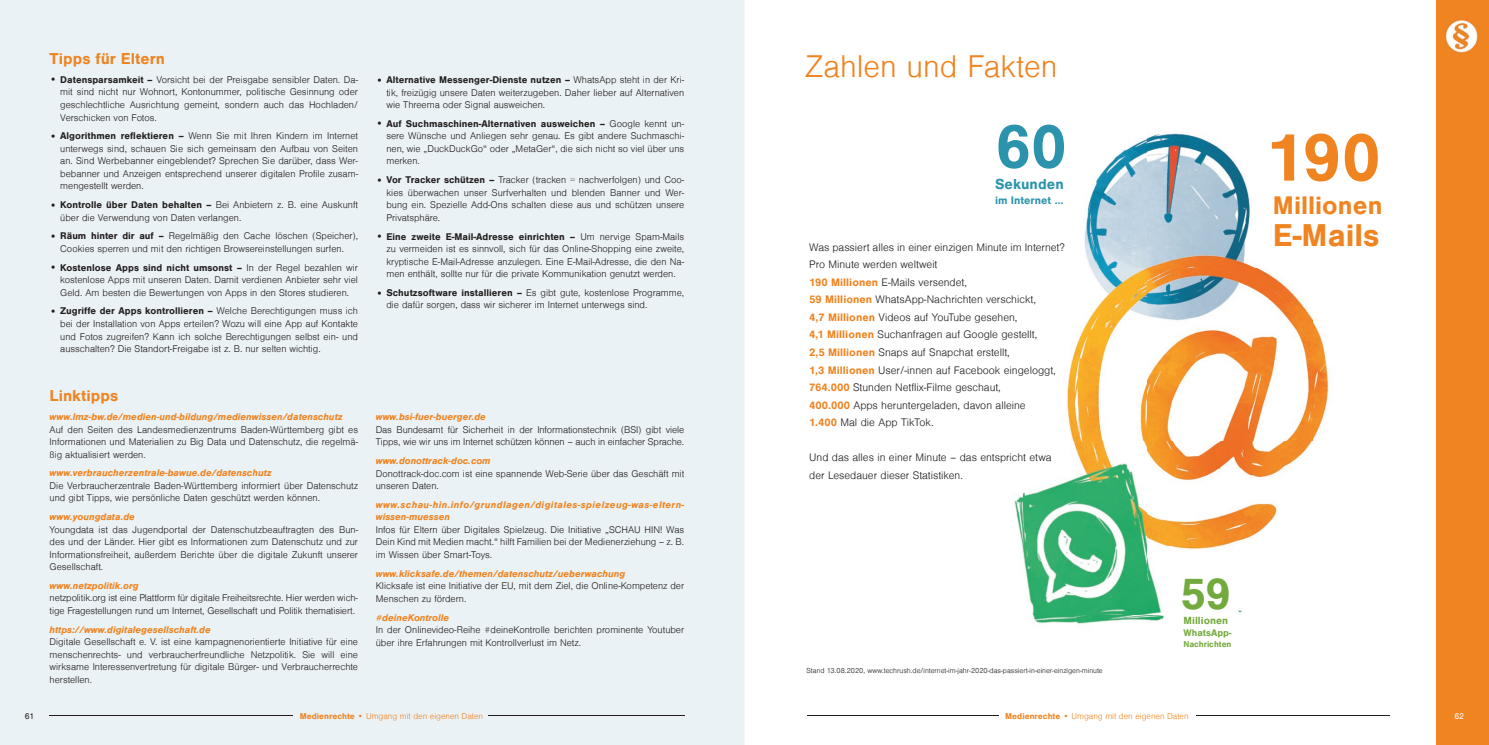
<style>
.page{position:relative;width:1489px;height:745px;background:#fff}
.page>*{position:absolute;margin:0;border:0;box-sizing:border-box;transform-origin:0 0}
.t1{font:700 69.88px "Sans";color:#ef8421}
.t2{font:700 64px "Sans";color:#2b93ac}
.t3{font:700 45.88px "Sans";color:#73aa3e}
.t4{font:700 32.5px "Sans";color:#ef8421}
.t5{font:300 32.38px "Sans";color:#ef8421}
.t6{font:700 26.25px "Sans";letter-spacing:.005em;color:#ef8421}
.t7{font:700 16.25px "Sans";color:#ef8421}
.t8{font:700 15px "Sans";letter-spacing:.005em;color:#2b93ac}
.t9{font:300 11.25px/17.5px "Sans";color:#231f20}
.t10{font:700 11.25px "Sans";color:#2b93ac}
.t11{font:700 10.75px "Sans";letter-spacing:.005em;color:#73aa3e}
.t12{font:300 10px/12.5px "Sans";color:#231f20;text-align:justify}
.t13{font:italic 700 10px "Sans";color:#ef8421}
.t14{font:italic 700 10px/12.5px "Sans";letter-spacing:.04em;color:#ef8421}
.t15{font:700 9.88px "Sans";color:#73aa3e}
.t16{font:300 8.75px "Sans";color:#ef8421}
.t17{font:700 8.75px "Sans";letter-spacing:-.005em;color:#73aa3e}
.t18{font:8.75px "Sans";color:#231f20}
.t19{font:8.75px "Sans";color:#fff}
.t20{font:300 7.5px "Sans";color:#231f20}
.s1{font-weight:700}
.s2{font-weight:700;color:#ef8421}
</style>
<div class="page">
<div style="left:0;top:0;width:744px;height:744px;background:#ebf2f5"></div>
<div style="left:1435px;top:0;width:53px;height:744px;background:#ef8421"></div>
<img style="left:1014px;top:133px;width:376px;height:583px">
<hr style="left:50px;top:715px;width:243px;height:1px;background:#231f20">
<hr style="left:488px;top:715px;width:196px;height:1px;background:#231f20">
<hr style="left:807px;top:715px;width:192px;height:1px;background:#231f20">
<hr style="left:1196px;top:715px;width:193px;height:1px;background:#231f20">
<img style="left:1445px;top:20px;width:33px;height:33px">
<h3 class="t7" style="left:50px;top:50px;width:117px">Tipps für Eltern</h3>
<p class="t12" style="left:60px;top:74px;width:299px"><span class="s1">Datensparsamkeit –</span> Vorsicht bei der Preisgabe sensibler Daten. Da&shy;mit sind nicht nur Wohnort, Kontonummer, politische Gesinnung oder geschlechtliche Ausrichtung gemeint, sondern auch das Hochladen/ Verschicken von Fotos.</p>
<p class="t12" style="left:60px;top:130px;width:299px"><span class="s1">Algorithmen reflektieren –</span> Wenn Sie mit Ihren Kindern im Internet unterwegs sind, schauen Sie sich gemeinsam den Aufbau von Seiten an. Sind Werbebanner eingeblendet? Sprechen Sie darüber, dass Wer&shy;bebanner und Anzeigen entsprechend unserer digitalen Profile zusam&shy;mengestellt werden.</p>
<p class="t12" style="left:60px;top:199px;width:299px"><span class="s1">Kontrolle über Daten behalten –</span> Bei Anbietern z. B. eine Auskunft über die Verwendung von Daten verlangen.</p>
<p class="t12" style="left:60px;top:230px;width:299px"><span class="s1">Räum hinter dir auf –</span> Regelmäßig den Cache löschen (Speicher),<br>Cookies sperren und mit den richtigen Browsereinstellungen surfen.</p>
<p class="t12" style="left:60px;top:261px;width:299px"><span class="s1">Kostenlose Apps sind nicht umsonst –</span> In der Regel bezahlen wir kostenlose Apps mit unseren Daten. Damit verdienen Anbieter sehr viel Geld. Am besten die Bewertungen von Apps in den Stores studieren.</p>
<p class="t12" style="left:60px;top:305px;width:299px"><span class="s1">Zugriffe der Apps kontrollieren –</span> Welche Berechtigungen muss ich bei der Installation von Apps erteilen? Wozu will eine App auf Kontakte und Fotos zugreifen? Kann ich solche Berechtigungen selbst ein- und ausschalten? Die Standort-Freigabe ist z. B. nur selten wichtig.</p>
<p class="t9" style="left:50px;top:71px;width:9px">•</p>
<p class="t9" style="left:50px;top:127px;width:9px">•</p>
<p class="t9" style="left:50px;top:196px;width:9px">•</p>
<p class="t9" style="left:50px;top:228px;width:9px">•</p>
<p class="t9" style="left:50px;top:258px;width:9px">•</p>
<p class="t9" style="left:50px;top:303px;width:9px">•</p>
<h3 class="t7" style="left:50px;top:386px;width:70px">Linktipps</h3>
<p class="t13" style="left:50px;top:410px;width:294px">www.lmz-bw.de/medien-und-bildung/medienwissen/datenschutz</p>
<p class="t12" style="left:50px;top:423px;width:310px">Auf den Seiten des Landesmedienzentrums Baden-Württemberg gibt es Informationen und Materialien zu Big Data und Datenschutz, die regelmä&shy;ßig aktualisiert werden.</p>
<p class="t13" style="left:50px;top:467px;width:223px">www.verbraucherzentrale-bawue.de/datenschutz</p>
<p class="t12" style="left:50px;top:479px;width:310px">Die Verbraucherzentrale Baden-Württemberg informiert über Datenschutz und gibt Tipps, wie persönliche Daten geschützt werden können.</p>
<p class="t13" style="left:50px;top:510px;width:87px">www.youngdata.de</p>
<p class="t12" style="left:50px;top:523px;width:310px">Youngdata ist das Jugendportal der Datenschutzbeauftragten des Bun&shy;des und der Länder. Hier gibt es Informationen zum Datenschutz und zur Informationsfreiheit, außerdem Berichte über die digitale Zukunft unserer Gesellschaft.</p>
<p class="t13" style="left:50px;top:579px;width:91px">www.netzpolitik.org</p>
<p class="t12" style="left:50px;top:591px;width:310px">netzpolitik.org ist eine Plattform für digitale Freiheitsrechte. Hier werden wich&shy;tige Fragestellungen rund um Internet, Gesellschaft und Politik thematisiert.</p>
<p class="t13" style="left:50px;top:623px;width:163px">https://www.digitalegesellschaft.de</p>
<p class="t12" style="left:50px;top:635px;width:310px">Digitale Gesellschaft e. V. ist eine kampagnenorientierte Initiative für eine menschenrechts- und verbraucherfreundliche Netzpolitik. Sie will eine wirksame Interessenvertretung für digitale Bürger- und Verbraucherrechte herstellen.</p>
<p class="t12" style="left:386px;top:74px;width:299px"><span class="s1">Alternative Messenger-Dienste nutzen –</span> WhatsApp steht in der Kri&shy;tik, freizügig unsere Daten weiterzugeben. Daher lieber auf Alternativen wie Threema oder Signal ausweichen.</p>
<p class="t12" style="left:386px;top:118px;width:299px"><span class="s1">Auf Suchmaschinen-Alternativen ausweichen –</span> Google kennt un&shy;sere Wünsche und Anliegen sehr genau. Es gibt andere Suchmaschi&shy;nen, wie „DuckDuckGo“ oder „MetaGer“, die sich nicht so viel über uns merken.</p>
<p class="t12" style="left:386px;top:174px;width:299px"><span class="s1">Vor Tracker schützen –</span> Tracker (tracken = nachverfolgen) und Coo&shy;kies überwachen unser Surfverhalten und blenden Banner und Wer&shy;bung ein. Spezielle Add-Ons schalten diese aus und schützen unsere Privatsphäre.</p>
<p class="t12" style="left:386px;top:230px;width:299px"><span class="s1">Eine zweite E-Mail-Adresse einrichten –</span> Um nervige Spam-Mails zu vermeiden ist es sinnvoll, sich für das Online-Shopping eine zweite, kryptische E-Mail-Adresse anzulegen. Eine E-Mail-Adresse, die den Na&shy;men enthält, sollte nur für die private Kommunikation genutzt werden.</p>
<p class="t12" style="left:386px;top:286px;width:299px"><span class="s1">Schutzsoftware installieren –</span> Es gibt gute, kostenlose Programme, die dafür sorgen, dass wir sicherer im Internet unterwegs sind.</p>
<p class="t9" style="left:376px;top:72px;width:9px">•</p>
<p class="t9" style="left:376px;top:115px;width:9px">•</p>
<p class="t9" style="left:376px;top:171px;width:9px">•</p>
<p class="t9" style="left:376px;top:228px;width:9px">•</p>
<p class="t9" style="left:376px;top:284px;width:9px">•</p>
<p class="t13" style="left:376px;top:411px;width:112px">www.bsi-fuer-buerger.de</p>
<p class="t12" style="left:376px;top:423px;width:310px">Das Bundesamt für Sicherheit in der Informationstechnik (BSI) gibt viele<br>Tipps, wie wir uns im Internet schützen können – auch in einfacher Sprache.</p>
<p class="t13" style="left:376px;top:454px;width:116px">www.donottrack-doc.com</p>
<p class="t12" style="left:376px;top:467px;width:310px">Donottrack-doc.com ist eine spannende Web-Serie über das Geschäft mit unseren Daten.</p>
<p class="t14" style="left:376px;top:498px;width:310px">www.schau-hin.info/grundlagen/digitales-spielzeug-was-eltern&shy;wissen-muessen</p>
<p class="t12" style="left:376px;top:523px;width:310px">Infos für Eltern über Digitales Spielzeug. Die Initiative „SCHAU HIN! Was Dein Kind mit Medien macht.“ hilft Familien bei der Medienerziehung – z. B. im Wissen über Smart-Toys.</p>
<p class="t13" style="left:376px;top:567px;width:251px">www.klicksafe.de/themen/datenschutz/ueberwachung</p>
<p class="t12" style="left:376px;top:579px;width:310px">Klicksafe ist eine Initiative der EU, mit dem Ziel, die Online-Kompetenz der<br>Menschen zu fördern.</p>
<p class="t13" style="left:376px;top:611px;width:75px">#deineKontrolle</p>
<p class="t12" style="left:376px;top:623px;width:310px">In der Onlinevideo-Reihe #deineKontrolle berichten prominente Youtuber über ihre Erfahrungen mit Kontrollverlust im Netz.</p>
<h3 class="t5" style="left:804px;top:50px;width:254px">Zahlen und Fakten</h3>
<h2 class="t2" style="left:994px;top:110px;width:73px">60</h2>
<h3 class="t8" style="left:994px;top:175px;width:70px">Sekunden</h3>
<p class="t10" style="left:994px;top:194px;width:70px">im Internet …</p>
<p class="t9" style="left:809px;top:238px;width:257px">Was passiert alles in einer einzigen Minute im Internet?<br>Pro Minute werden weltweit<br><span class="s2">190 Millionen</span> E-Mails versendet,<br><span class="s2">59 Millionen</span> WhatsApp-Nachrichten verschickt,<br><span class="s2">4,7 Millionen</span> Videos auf YouTube gesehen,<br><span class="s2">4,1 Millionen</span> Suchanfragen auf Google gestellt,<br><span class="s2">2,5 Millionen</span> Snaps auf Snapchat erstellt,<br><span class="s2">1,3 Millionen</span> User/-innen auf Facebook eingeloggt, <span class="s2">764.000</span> Stunden Netflix-Filme geschaut,<br><span class="s2">400.000</span> Apps heruntergeladen, davon alleine<br><span class="s2">1.400</span> Mal die App TikTok.</p>
<p class="t9" style="left:809px;top:448px;width:244px">Und das alles in einer Minute – das entspricht etwa der Lesedauer dieser Statistiken.</p>
<p class="t20" style="left:806px;top:665px;width:298px">Stand 13.08.2020, www.techrush.de/internet-im-jahr-2020-das-passiert-in-einer-einzigen-minute</p>
<h1 class="t1" style="left:1265px;top:118px;width:117px">190</h1>
<h3 class="t6" style="left:1272px;top:190px;width:111px">Millionen</h3>
<h3 class="t4" style="left:1272px;top:217px;width:108px">E-Mails</h3>
<h3 class="t3" style="left:1179px;top:567px;width:53px">59</h3>
<p class="t11" style="left:1183px;top:614px;width:46px">Millionen</p>
<p class="t15" style="left:1183px;top:626px;width:50px">WhatsApp-</p>
<p class="t17" style="left:1183px;top:639px;width:49px">Nachrichten</p>
<p class="t18" style="left:25px;top:710px;width:11px">61</p>
<p class="t19" style="left:1454px;top:710px;width:11px">62</p>
<p class="t16" style="left:300px;top:711px;width:185px"><span class="s1">Medienrechte •</span> Umgang mit den eigenen Daten</p>
<p class="t16" style="left:1005px;top:711px;width:185px"><span class="s1">Medienrechte •</span> Umgang mit den eigenen Daten</p>
</div>
